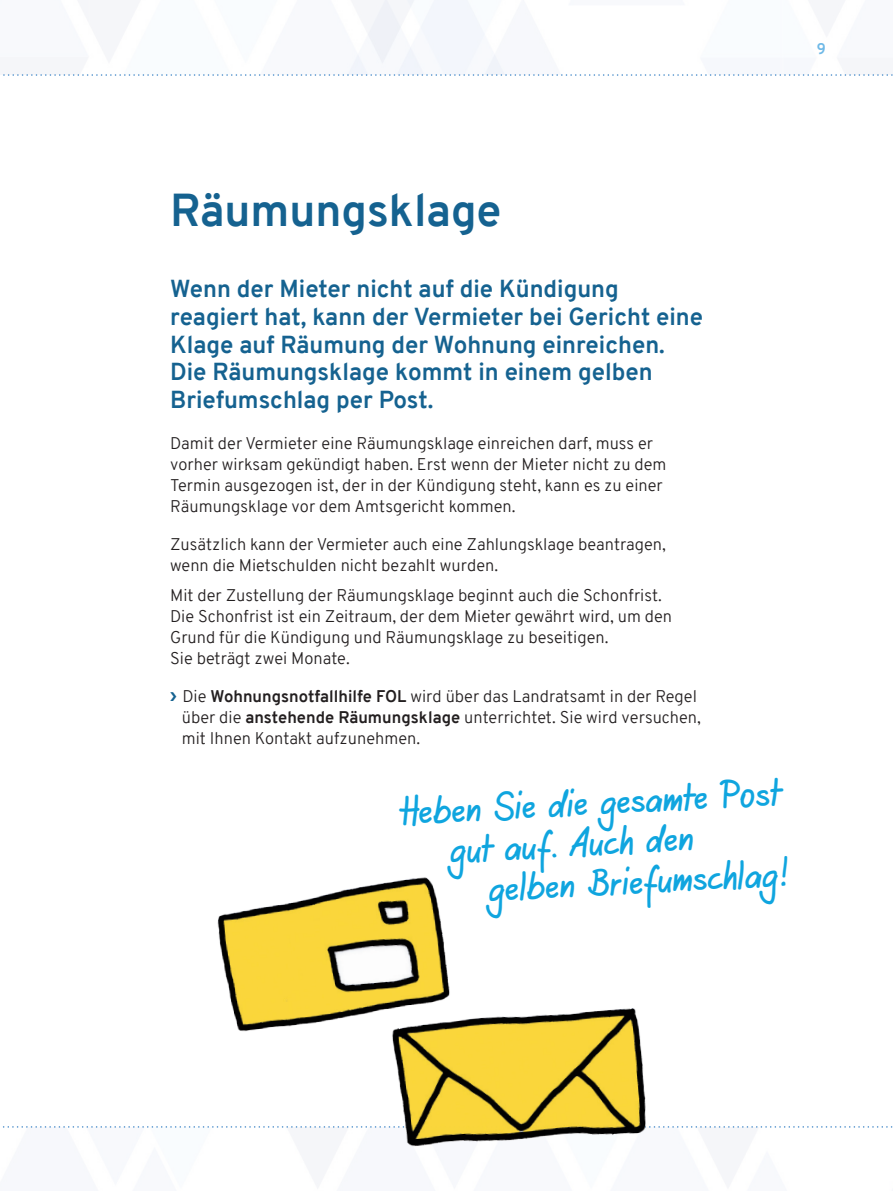
<style>
.page{position:relative;width:893px;height:1191px;background:#f9fcfe}
.page>*{position:absolute;margin:0;border:0;box-sizing:border-box;transform-origin:0 0}
.t1{font:700 45px "Overpass";color:#156290}
.Handschrift{font:34.5px "Agilo Handwriting";color:#0fa5df}
.H2_Blau_semibold{font:700 24px/27.8px "Overpass";color:#156290}
.Text_light_11_pt{font:300 16.5px/21px "Overpass";color:#231f20}
.t2{font:700 15px "Overpass";color:#6fb9e7}
.s1{font-weight:700;font-size:17.1px;color:#156290}
.s2{font-weight:700}
</style>
<div class="page">
<div style="left:0;top:75px;width:893px;height:1051px;background:#fff"></div>
<svg style="left:32px;top:1126px;width:861px;height:1px"></svg>
<svg style="left:3px;top:74px;width:890px;height:2px"></svg>
<img style="left:186px;top:877px;width:501px;height:270px">
<p class="t2" style="left:817px;top:38px;width:11px">9</p>
<h1 class="t1" style="left:170px;top:178px;width:333px">Räumungsklage</h1>
<p class="H2_Blau_semibold" style="left:170px;top:275px;width:535px">Wenn der Mieter nicht auf die Kündigung reagiert hat, kann der Vermieter bei Gericht eine Klage auf Räumung der Wohnung einreichen.<br>Die Räumungsklage kommt in einem gelben Briefumschlag per Post.</p>
<p class="Text_light_11_pt" style="left:170px;top:433px;width:498px">Damit der Vermieter eine Räumungsklage einreichen darf, muss er vorher wirksam gekündigt haben. Erst wenn der Mieter nicht zu dem Termin ausgezogen ist, der in der Kündigung steht, kann es zu einer Räumungsklage vor dem Amtsgericht kommen.</p>
<p class="Text_light_11_pt" style="left:170px;top:534px;width:497px">Zusätzlich kann der Vermieter auch eine Zahlungsklage beantragen, wenn die Mietschulden nicht bezahlt wurden.</p>
<p class="Text_light_11_pt" style="left:170px;top:585px;width:504px">Mit der Zustellung der Räumungsklage beginnt auch die Schonfrist.<br>Die Schonfrist ist ein Zeitraum, der dem Mieter gewährt wird, um den Grund für die Kündigung und Räumungsklage zu beseitigen.<br>Sie beträgt zwei Monate.</p>
<p class="Text_light_11_pt" style="left:182px;top:686px;width:521px;text-indent:-12px"><span class="s1">›</span> Die <span class="s2">Wohnungsnotfallhilfe FOL</span> wird über das Landratsamt in der Regel über die <span class="s2">anstehende Räumungsklage</span> unterrichtet. Sie wird versuchen, mit Ihnen Kontakt aufzunehmen.</p>
<p class="Handschrift" style="left:399px;top:792px;width:383px;rotate:-3deg">Heben Sie die gesamte Post</p>
<p class="Handschrift" style="left:449px;top:830px;width:246px;rotate:-3deg">gut auf. Auch den</p>
<p class="Handschrift" style="left:488px;top:869px;width:301px;rotate:-3deg">gelben Briefumschlag!</p>
</div>
